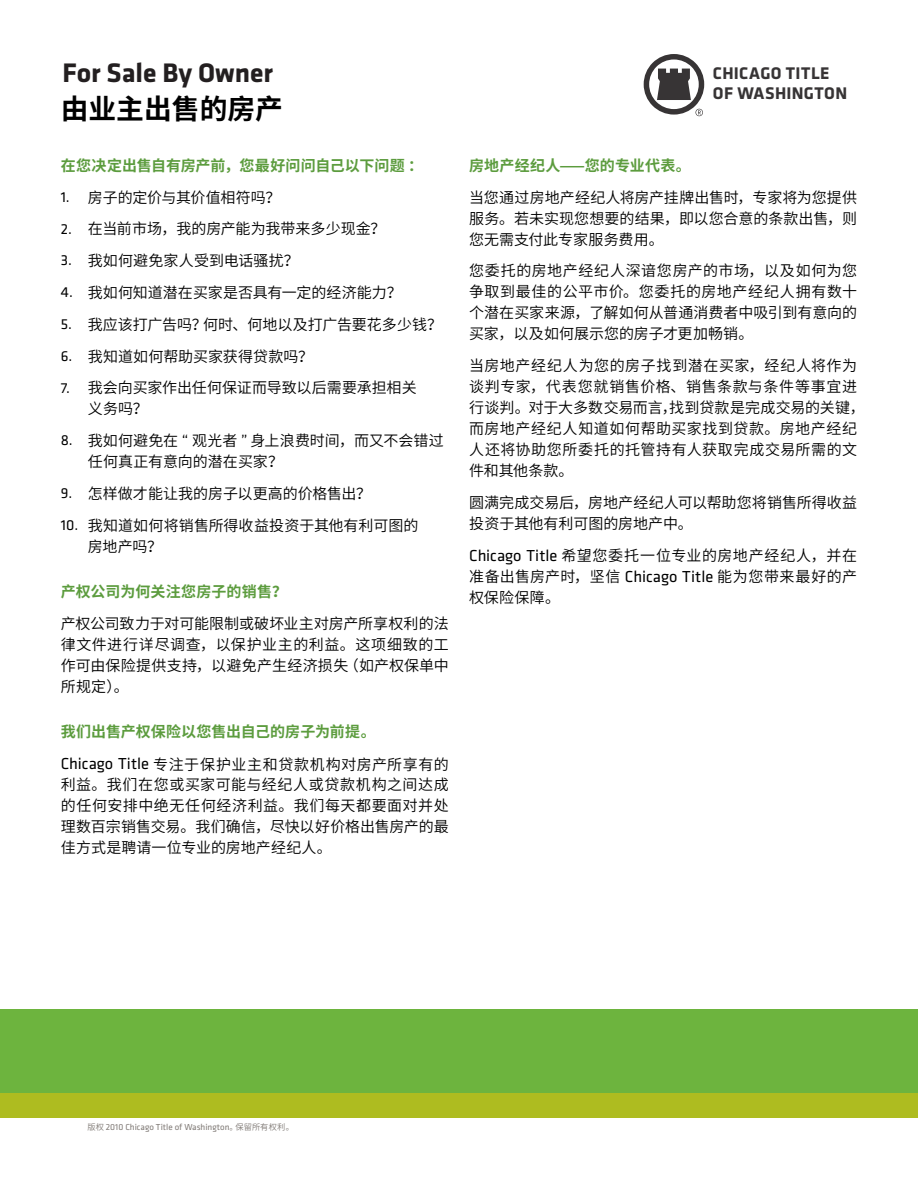
<style>
.page{position:relative;width:918px;height:1188px;background:#fff}
.page>*{position:absolute;margin:0;border:0;box-sizing:border-box;transform-origin:0 0}
.t1{font:700 27.75px "Klavika Basic";color:#231f20}
.t2{font:700 27.75px "Source Han Sans CN";color:#000}
.t3{font:700 17.4px/19.8px "Klavika";letter-spacing:.015em;color:#373435}
.t4{font:15px/21px "Source Han Sans CN";letter-spacing:.01em;color:#000;text-align:justify}
.t5{font:15px/21px "Source Han Sans CN";letter-spacing:.035em;color:#000}
.t6{font:700 15px/32.5px "Source Han Sans CN";letter-spacing:.005em;color:#5c9c3e}
.t7{font:15px "Source Han Sans CN";letter-spacing:-.01em;color:#000}
.t8{font:9px "Klavika";color:#7f7975}
.s1{font-family:"Klavika"}
.s2{font-family:"Klavika";font-weight:400;font-size:16.5px;color:#000}
.s3{font-weight:400;color:#000}
.s4{font-family:"Klavika";font-size:16.5px}
.s5{font-family:"Source Han Sans CN";font-size:8.25px}
</style>
<div class="page">
<div style="left:0;top:1009px;width:918px;height:85px;background:#6db43e"></div>
<div style="left:0;top:1094px;width:918px;height:24px;background:#aebc20"></div>
<svg style="left:644px;top:54px;width:60px;height:62px"></svg>
<h1 class="t1" style="left:62px;top:53px;width:212px">For Sale By Owner</h1>
<h1 class="t2" style="left:61px;top:94px;width:224px">由业主出售的房产</h1>
<p class="t6" style="left:61px;top:149px;width:364px">在您决定出售自有房产前，您最好问问自己以下问题：</p>
<p class="t7" style="left:61px;top:189px;width:221px"><span class="s1">1.</span> 房子的定价与其价值相符吗？</p>
<p class="t4" style="left:61px;top:219px;width:326px"><span class="s1">2.</span> 在当前市场，我的房产能为我带来多少现金？</p>
<p class="t4" style="left:61px;top:250px;width:240px"><span class="s1">3.</span> 我如何避免家人受到电话骚扰？</p>
<p class="t4" style="left:61px;top:282px;width:343px"><span class="s1">4.</span> 我如何知道潜在买家是否具有一定的经济能力？</p>
<p class="t4" style="left:61px;top:314px;width:383px"><span class="s1">5.</span> 我应该打广告吗？何时、何地以及打广告要花多少钱？</p>
<p class="t4" style="left:61px;top:346px;width:254px"><span class="s1">6.</span> 我知道如何帮助买家获得贷款吗？</p>
<p class="t4" style="left:88px;top:378px;width:330px;text-indent:-27px"><span class="s1">7.</span> 我会向买家作出任何保证而导致以后需要承担相关义务吗？</p>
<p class="t4" style="left:88px;top:430px;width:358px;text-indent:-27px"><span class="s1">8.</span> 我如何避免在 <span class="s1">“</span> 观光者 <span class="s1">”</span> 身上浪费时间，而又不会错过任何真正有意向的潜在买家？</p>
<p class="t4" style="left:61px;top:483px;width:312px"><span class="s1">9.</span> 怎样做才能让我的房子以更高的价格售出？</p>
<p class="t4" style="left:88px;top:515px;width:332px;text-indent:-27px"><span class="s1">10.</span> 我知道如何将销售所得收益投资于其他有利可图的房地产吗？</p>
<p class="t6" style="left:61px;top:576px;width:228px">产权公司为何关注您房子的销售？</p>
<p class="t4" style="left:61px;top:613px;width:390px">产权公司致力于对可能限制或破坏业主对房产所享权利的法律文件进行详尽调查，以保护业主的利益。这项细致的工作可由保险提供支持，以避免产生经济损失（如产权保单中所规定）。</p>
<p class="t6" style="left:61px;top:716px;width:390px">我们出售产权保险以您售出自己的房子为前提。<br><span class="s2">Chicago Title</span> <span class="s3">专注于保护业主和贷款机构对房产所享有的</span></p>
<p class="t4" style="left:61px;top:774px;width:390px">利益。我们在您或买家可能与经纪人或贷款机构之间达成的任何安排中绝无任何经济利益。我们每天都要面对并处理数百宗销售交易。我们确信，尽快以好价格出售房产的最佳方式是聘请一位专业的房地产经纪人。</p>
<p class="t3" style="left:713px;top:64px;width:136px">CHICAGO TITLE<br>OF WASHINGTON</p>
<p class="t6" style="left:469px;top:149px;width:223px">房地产经纪人——您的专业代表。</p>
<p class="t4" style="left:469px;top:187px;width:390px">当您通过房地产经纪人将房产挂牌出售时，专家将为您提供服务。若未实现您想要的结果，即以您合意的条款出售，则您无需支付此专家服务费用。</p>
<p class="t4" style="left:469px;top:261px;width:390px">您委托的房地产经纪人深谙您房产的市场，以及如何为您争取到最佳的公平市价。您委托的房地产经纪人拥有数十个潜在买家来源，了解如何从普通消费者中吸引到有意向的买家，以及如何展示您的房子才更加畅销。</p>
<p class="t5" style="left:469px;top:355px;width:397px">当房地产经纪人为您的房子找到潜在买家，经纪人将作为谈判专家，代表您就销售价格、销售条款与条件等事宜进行谈判。对于大多数交易而言，找到贷款是完成交易的关键，而房地产经纪人知道如何帮助买家找到贷款。房地产经纪人还将协助您所委托的托管持有人获取完成交易所需的文件和其他条款。</p>
<p class="t4" style="left:469px;top:492px;width:390px">圆满完成交易后，房地产经纪人可以帮助您将销售所得收益投资于其他有利可图的房地产中。</p>
<p class="t4" style="left:469px;top:546px;width:390px"><span class="s4">Chicago Title</span> 希望您委托一位专业的房地产经纪人，并在准备出售房产时，坚信 <span class="s4">Chicago Title</span> 能为您带来最好的产权保险保障。</p>
<p class="t8" style="left:87px;top:1122px;width:208px"><span class="s5">版权</span> 2010 Chicago Title of Washington<span class="s5">。保留所有权利。</span></p>
</div>
